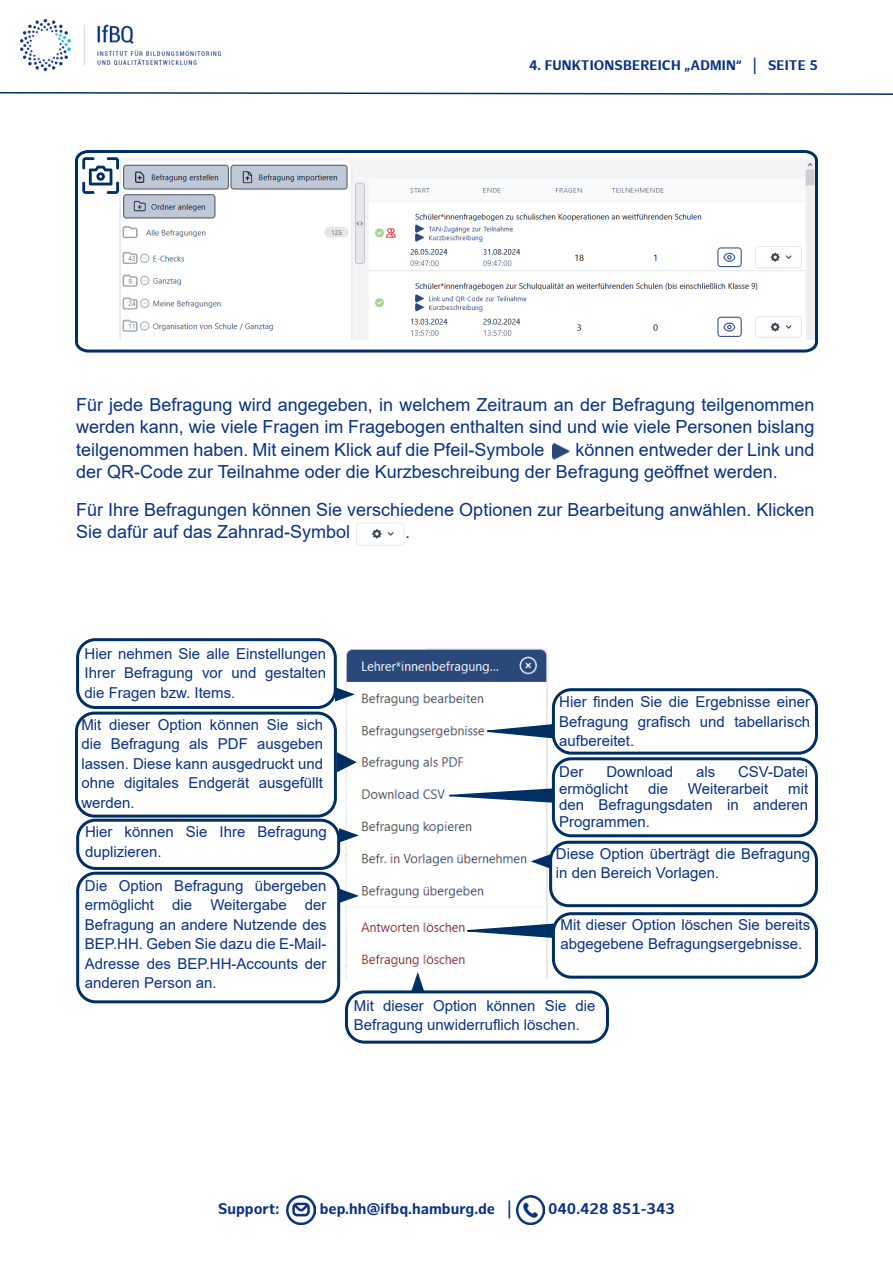
<style>
.page{position:relative;width:893px;height:1263px;background:#fff}
.page>*{position:absolute;margin:0;border:0;box-sizing:border-box;transform-origin:0 0}
.Textkörper{font:18px/22.5px "Arial";color:#093284}
.Textkörper-2{font:15px/19.5px "Arial";color:#093284;text-align:justify}
.t1{font:700 15px "Hamburg Sans";color:#093284}
.t2{font:700 13.5px "Hamburg Sans";letter-spacing:.01em;color:#093284}
</style>
<div class="page">
<svg style="left:0;top:92px;width:893px;height:3px"></svg>
<img style="left:21px;top:20px;width:200px;height:50px">
<img style="left:516px;top:1195px;width:29px;height:29px">
<img style="left:286px;top:1195px;width:29px;height:29px">
<svg style="left:75px;top:150px;width:743px;height:203px"></svg>
<svg style="left:82px;top:157px;width:37px;height:37px"></svg>
<img style="left:552px;top:443px;width:18px;height:17px">
<img style="left:356px;top:522px;width:49px;height:24px">
<img style="left:346px;top:649px;width:201px;height:330px">
<div style="left:76px;top:638px;width:261px;height:71px;border:3px solid #003063;border-radius:18px"></div>
<svg style="left:334px;top:686px;width:21px;height:17px"></svg>
<div style="left:75px;top:712px;width:262px;height:105px;border:3px solid #003063;border-radius:18px"></div>
<svg style="left:336px;top:751px;width:21px;height:22px"></svg>
<div style="left:76px;top:819px;width:264px;height:51px;border:3px solid #003063;border-radius:18px"></div>
<svg style="left:338px;top:827px;width:21px;height:17px"></svg>
<div style="left:552px;top:688px;width:266px;height:67px;border:3px solid #003063;border-radius:18px"></div>
<svg style="left:486px;top:723px;width:68px;height:16px"></svg>
<div style="left:552px;top:757px;width:266px;height:80px;border:3px solid #003063;border-radius:18px"></div>
<svg style="left:448px;top:787px;width:106px;height:16px"></svg>
<div style="left:549px;top:841px;width:269px;height:66px;border:3px solid #003063;border-radius:18px"></div>
<svg style="left:531px;top:853px;width:20px;height:17px"></svg>
<div style="left:552px;top:912px;width:266px;height:67px;border:3px solid #003063;border-radius:18px"></div>
<svg style="left:466px;top:923px;width:88px;height:16px"></svg>
<div style="left:76px;top:872px;width:264px;height:131px;border:3px solid #003063;border-radius:18px"></div>
<svg style="left:338px;top:887px;width:21px;height:17px"></svg>
<div style="left:345px;top:990px;width:264px;height:53px;border:3px solid #003063;border-radius:18px"></div>
<svg style="left:410px;top:972px;width:15px;height:21px"></svg>
<p class="t2" style="left:529px;top:58px;width:248px">4. FUNKTIONSBEREICH „ADMIN“ | SEITE</p>
<p class="t2" style="left:809px;top:58px;width:10px">5</p>
<p class="Textkörper" style="left:76px;top:393px;width:740px;text-align:justify">Für jede Befragung wird angegeben, in welchem Zeitraum an der Befragung teilgenommen werden kann, wie viele Fragen im Fragebogen enthalten sind und wie viele Personen bislang teilgenommen haben. Mit einem Klick auf die Pfeil-Symbole</p>
<p class="Textkörper" style="left:76px;top:438px;width:740px;text-indent:499px">können entweder der Link und der QR-Code zur Teilnahme oder die Kurzbeschreibung der Befragung geöffnet werden.</p>
<p class="Textkörper" style="left:76px;top:498px;width:740px">Für Ihre Befragungen können Sie verschiedene Optionen zur Bearbeitung anwählen. Klicken<br>Sie dafür auf das Zahnrad-Symbol</p>
<p class="Textkörper" style="left:405px;top:521px;width:7px">.</p>
<p class="Textkörper-2" style="left:85px;top:643px;width:243px">Hier nehmen Sie alle Einstellungen Ihrer Befragung vor und gestalten die Fragen bzw. Items.</p>
<p class="Textkörper-2" style="left:81px;top:714px;width:243px">Mit dieser Option können Sie sich die Befragung als PDF ausgeben lassen. Diese kann ausgedruckt und ohne digitales Endgerät ausgefüllt werden.</p>
<p class="Textkörper-2" style="left:85px;top:822px;width:243px">Hier können Sie Ihre Befragung duplizieren.</p>
<p class="Textkörper-2" style="left:85px;top:875px;width:243px">Die Option Befragung übergeben ermöglicht die Weitergabe der Befragung an andere Nutzende des BEP.HH. Geben Sie dazu die E-Mail-Adresse des BEP.HH-Accounts der anderen Person an.</p>
<p class="Textkörper-2" style="left:559px;top:692px;width:253px">Hier finden Sie die Ergebnisse einer Befragung grafisch und tabellarisch aufbereitet.</p>
<p class="Textkörper-2" style="left:559px;top:762px;width:26px">Der</p>
<p class="Textkörper-2" style="left:606px;top:762px;width:68px">Download</p>
<p class="Textkörper-2" style="left:696px;top:762px;width:21px">als</p>
<p class="Textkörper-2" style="left:738px;top:762px;width:72px">CSV-Datei</p>
<p class="Textkörper-2" style="left:559px;top:779px;width:71px">ermöglicht</p>
<p class="Textkörper-2" style="left:648px;top:779px;width:22px">die</p>
<p class="Textkörper-2" style="left:688px;top:779px;width:82px">Weiterarbeit</p>
<p class="Textkörper-2" style="left:559px;top:780px;width:250px;line-height:16.5px;text-indent:229px">mit den Befragungsdaten in anderen Programmen.</p>
<p class="Textkörper-2" style="left:556px;top:844px;width:256px">Diese Option überträgt die Befragung in den Bereich Vorlagen.</p>
<p class="Textkörper-2" style="left:560px;top:914px;width:251px">Mit dieser Option löschen Sie bereits abgegebene Befragungsergebnisse.</p>
<p class="Textkörper-2" style="left:354px;top:995px;width:243px">Mit dieser Option können Sie die<br>Befragung unwiderruflich löschen.</p>
<p class="t1" style="left:218px;top:1200px;width:63px">SUPPORT:</p>
<p class="t1" style="left:320px;top:1200px;width:194px">BEP.HH@IFBQ.HAMBURG.DE |</p>
<p class="t1" style="left:548px;top:1200px;width:128px">040.428 851-343</p>
</div>
